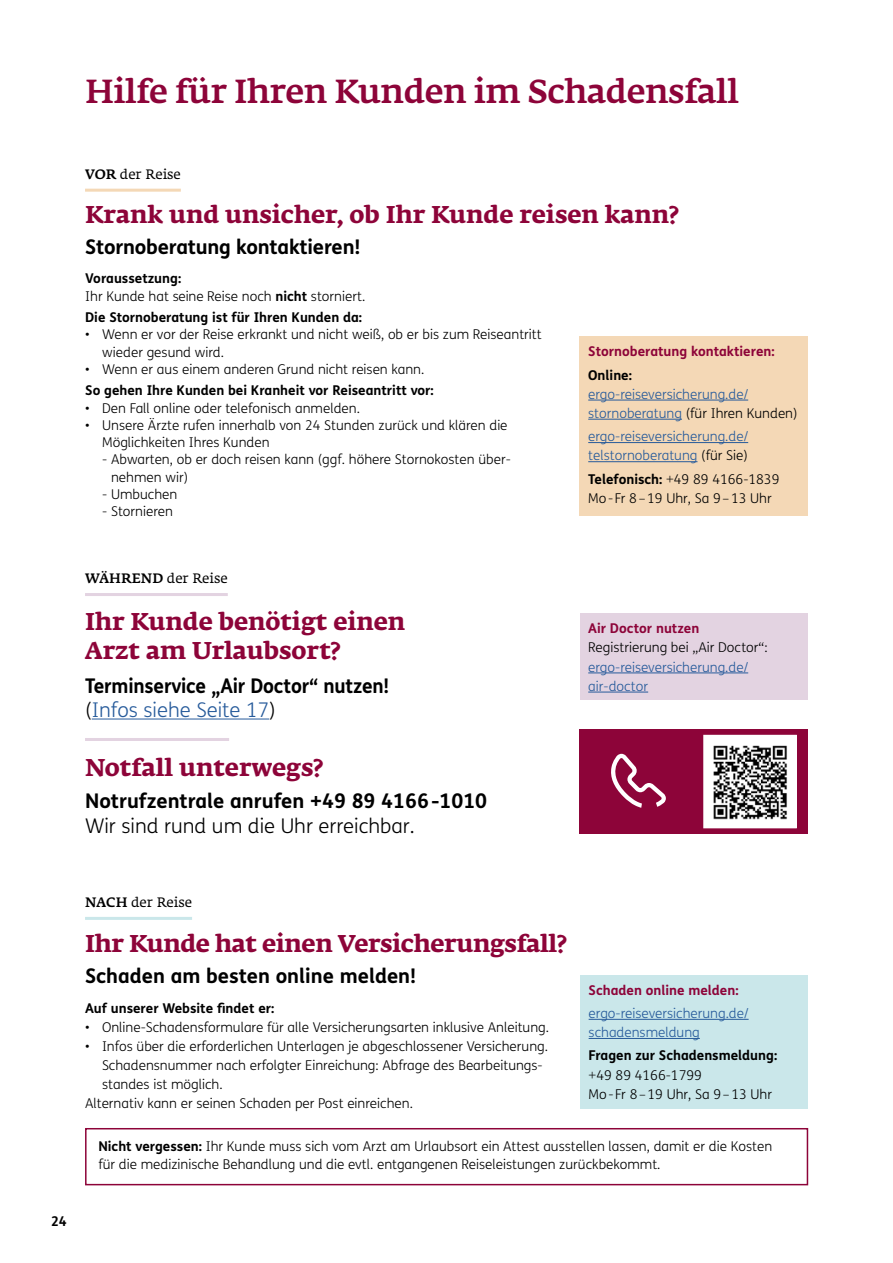
<style>
.page{position:relative;width:893px;height:1263px;background:#fff}
.page>*{position:absolute;margin:0;border:0;box-sizing:border-box;transform-origin:0 0}
.t1{font:500 33px "Fedra Serif A Pro";letter-spacing:-.01em;color:#8d0439}
.t2{font:700 24px/28.8px "Fedra Serif A Pro";color:#8d0439}
.t3{font:700 20.25px "FS Me";letter-spacing:-.005em;color:#000}
.t4{font:700 20.25px/24.3px "FS Me";letter-spacing:-.005em;color:#000;scale:.94 1}
.t5{font:300 20.25px "FS Me";color:#000}
.t6{font:300 13.5px/17.2px "FS Me";color:#000}
.t7{font:300 13.5px/19.2px "FS Me";color:#275b9b}
.t8{font:700 13.5px "FS Me";color:#000}
.t9{font:700 13.5px "FS Me";color:#8d0439}
.t10{font:13.5px "Fedra Serif A Pro";color:#000}
.s1{font-weight:500}
.s2{font-weight:700}
.s3{font-weight:300}
.s4{font-weight:300;color:#275b9b}
.s5{color:#000}
</style>
<div class="page">
<div style="left:85px;top:1128px;width:723px;height:57px;border:2px solid #8d0439"></div>
<div style="left:580px;top:975px;width:228px;height:134px;background:#cae7ea"></div>
<hr style="left:589px;top:1019px;width:160px;height:1px;background:#275b9b">
<hr style="left:589px;top:1038px;width:111px;height:1px;background:#275b9b">
<hr style="left:85px;top:917px;width:107px;height:3px;background:#cae7ea">
<div style="left:580px;top:336px;width:228px;height:180px;background:#f4d8b6"></div>
<hr style="left:588px;top:400px;width:160px;height:1px;background:#275b9b">
<hr style="left:588px;top:419px;width:94px;height:1px;background:#275b9b">
<hr style="left:588px;top:442px;width:160px;height:1px;background:#275b9b">
<hr style="left:588px;top:461px;width:109px;height:1px;background:#275b9b">
<hr style="left:85px;top:189px;width:96px;height:3px;background:#f4d8b6">
<hr style="left:85px;top:593px;width:143px;height:3px;background:#e3d3e1">
<div style="left:580px;top:729px;width:228px;height:105px;background:#8d0439"></div>
<hr style="left:92px;top:719px;width:177px;height:1px;background:#275b9b">
<div style="left:580px;top:614px;width:228px;height:86px;background:#e3d3e1"></div>
<hr style="left:588px;top:673px;width:160px;height:1px;background:#275b9b">
<hr style="left:588px;top:692px;width:60px;height:1px;background:#275b9b">
<img style="left:706px;top:738px;width:88px;height:87px">
<div style="left:703px;top:735px;width:94px;height:93px;border:2px solid #fff"></div>
<svg style="left:611px;top:754px;width:55px;height:54px"></svg>
<hr style="left:85px;top:738px;width:144px;height:3px;background:#e3d3e1">
<h1 class="t1" style="left:85px;top:72px;width:655px">Hilfe für Ihren Kunden im Schadensfall</h1>
<p class="t10" style="left:85px;top:167px;width:97px"><span class="s1">VOR</span> der Reise</p>
<h2 class="t2" style="left:85px;top:200px;width:595px">Krank und unsicher, ob Ihr Kunde reisen kann?</h2>
<h3 class="t3" style="left:85px;top:231px;width:277px">Stornoberatung kontaktieren!</h3>
<p class="t6" style="left:85px;top:270px;width:282px"><span class="s2">Voraussetzung:<br></span>Ihr Kunde hat seine Reise noch <span class="s2">nicht</span> storniert.</p>
<p class="t8" style="left:85px;top:307px;width:278px">Die Stornoberatung ist für Ihren Kunden da:</p>
<p class="t6" style="left:102px;top:326px;width:441px;text-indent:-17px">• Wenn er vor der Reise erkrankt und nicht weiß, ob er bis zum Reiseantritt wieder gesund wird.</p>
<p class="t6" style="left:85px;top:360px;width:341px">• Wenn er aus einem anderen Grund nicht reisen kann.</p>
<p class="t8" style="left:85px;top:380px;width:350px">So gehen Ihre Kunden bei Kranheit vor Reiseantritt vor:</p>
<p class="t6" style="left:85px;top:399px;width:276px">• Den Fall online oder telefonisch anmelden.</p>
<p class="t6" style="left:102px;top:416px;width:407px;text-indent:-17px">• Unsere Ärzte rufen innerhalb von 24 Stunden zurück und klären die<br>Möglichkeiten Ihres Kunden</p>
<p class="t6" style="left:111px;top:451px;width:401px;text-indent:-9px">- Abwarten, ob er doch reisen kann (ggf. höhere Stornokosten über&shy;nehmen wir)</p>
<p class="t6" style="left:102px;top:485px;width:77px">- Umbuchen</p>
<p class="t6" style="left:102px;top:502px;width:72px">- Stornieren</p>
<p class="t10" style="left:85px;top:571px;width:144px"><span class="s1">WÄHREND</span> der Reise</p>
<h2 class="t2" style="left:85px;top:607px;width:322px">Ihr Kunde benötigt einen<br>Arzt am Urlaubsort?</h2>
<h3 class="t4" style="left:85px;top:672px;width:325px">Terminservice „Air Doctor“ nutzen! <span class="s3">(</span><span class="s4">Infos siehe Seite 17</span><span class="s3">)</span></h3>
<h2 class="t2" style="left:85px;top:753px;width:239px">Notfall unterwegs?</h2>
<h3 class="t3" style="left:85px;top:785px;width:404px">Notrufzentrale anrufen +49 89 4166-1010</h3>
<h3 class="t5" style="left:85px;top:812px;width:331px">Wir sind rund um die Uhr erreichbar.</h3>
<p class="t9" style="left:588px;top:341px;width:188px">Stornoberatung kontaktieren:</p>
<p class="t8" style="left:588px;top:364px;width:45px">Online:</p>
<p class="t7" style="left:588px;top:384px;width:211px">ergo-reiseversicherung.de/ stornoberatung <span class="s5">(für Ihren Kunden)</span></p>
<p class="t7" style="left:588px;top:426px;width:161px">ergo-reiseversicherung.de/ telstornoberatung <span class="s5">(für Sie)</span></p>
<p class="t6" style="left:588px;top:469px;width:193px;line-height:19.2px"><span class="s2">Telefonisch:</span> +49 89 4166-1839<br>Mo- Fr 8–19 Uhr, Sa 9–13 Uhr</p>
<p class="t9" style="left:588px;top:618px;width:113px">Air Doctor nutzen</p>
<p class="t6" style="left:588px;top:639px;width:181px">Registrierung bei „Air Doctor“:</p>
<p class="t7" style="left:588px;top:657px;width:161px">ergo-reiseversicherung.de/ air-doctor</p>
<p class="t8" style="left:51px;top:1211px;width:17px">24</p>
<p class="t10" style="left:85px;top:895px;width:109px"><span class="s1">NACH</span> der Reise</p>
<h2 class="t2" style="left:85px;top:929px;width:483px">Ihr Kunde hat einen Versicherungsfall?</h2>
<h3 class="t3" style="left:85px;top:960px;width:333px">Schaden am besten online melden!</h3>
<p class="t8" style="left:85px;top:997px;width:191px">Auf unserer Website findet er:</p>
<p class="t6" style="left:85px;top:1018px;width:465px">• Online-Schadensformulare für alle Versicherungsarten inklusive Anleitung.</p>
<p class="t6" style="left:85px;top:1037px;width:465px">• Infos über die erforderlichen Unterlagen je abgeschlossener Versicherung.</p>
<p class="t6" style="left:102px;top:1056px;width:442px">Schadensnummer nach erfolgter Einreichung: Abfrage des Bearbeitungs-</p>
<p class="t6" style="left:102px;top:1075px;width:122px">standes ist möglich.</p>
<p class="t6" style="left:85px;top:1094px;width:329px">Alternativ kann er seinen Schaden per Post einreichen.</p>
<p class="t9" style="left:589px;top:979px;width:152px">Schaden online melden:</p>
<p class="t7" style="left:589px;top:1003px;width:161px">ergo-reiseversicherung.de/ schadensmeldung</p>
<p class="t8" style="left:589px;top:1045px;width:190px">Fragen zur Schadensmeldung:</p>
<p class="t6" style="left:589px;top:1065px;width:185px;line-height:19.2px">+49 89 4166-1799<br>Mo- Fr 8–19 Uhr, Sa 9–13 Uhr</p>
<p class="t6" style="left:98px;top:1137px;width:675px;line-height:18px"><span class="s2">Nicht vergessen:</span> Ihr Kunde muss sich vom Arzt am Urlaubsort ein Attest ausstellen lassen, damit er die Kosten für die medizinische Behandlung und die evtl. entgangenen Reiseleistungen zurückbekommt.</p>
</div>
